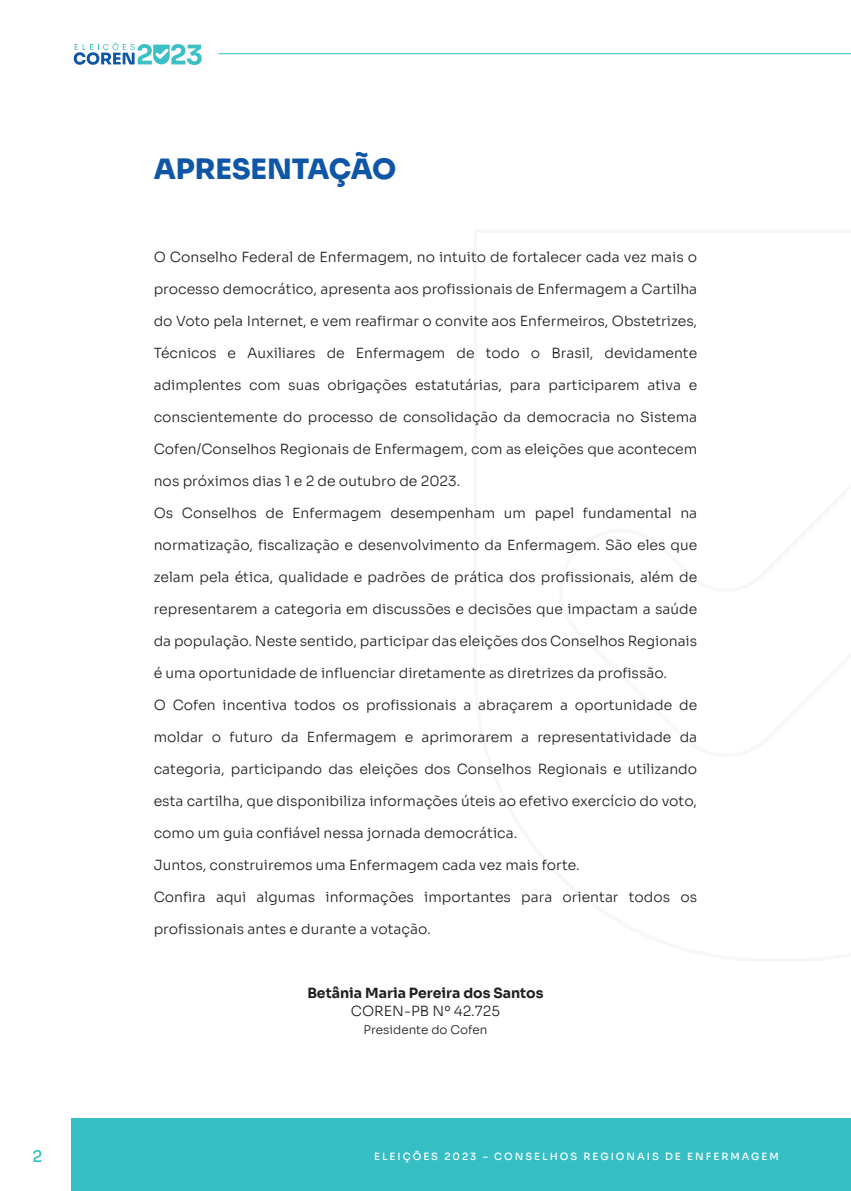
<style>
.page{position:relative;width:851px;height:1191px;background:#fff}
.page>*{position:absolute;margin:0;border:0;box-sizing:border-box;transform-origin:0 0}
.t1{font:800 28px "Sora";color:#1056a7}
.t2{font:500 16px "Sora";color:#35bfc4}
.t3{font:300 14px "Sora";color:#231f20}
.t4{font:700 14px "Sora";color:#231f20}
.t5{font:300 12px "Sora";color:#231f20}
.t6{font:500 10px "Sora";letter-spacing:.2em;color:#fff}
</style>
<div class="page">
<hr style="left:218px;top:53px;width:632px;height:1px;background:#35bfc4">
<div style="left:71px;top:1119px;width:779px;height:72px;background:#35bfc4"></div>
<svg style="left:74px;top:43px;width:128px;height:22px"></svg>
<h1 class="t1" style="left:154px;top:146px;width:244px">APRESENTAÇÃO</h1>
<p class="t3" style="left:154px;top:245px;width:545px">O Conselho Federal de Enfermagem, no intuito de fortalecer cada vez mais o</p>
<p class="t3" style="left:154px;top:277px;width:545px">processo democrático, apresenta aos profissionais de Enfermagem a Cartilha</p>
<p class="t3" style="left:154px;top:309px;width:545px">do Voto pela Internet, e vem reafirmar o convite aos Enfermeiros, Obstetrizes,</p>
<p class="t3" style="left:154px;top:341px;width:545px">Técnicos e Auxiliares de Enfermagem de todo o Brasil, devidamente</p>
<p class="t3" style="left:154px;top:373px;width:545px">adimplentes com suas obrigações estatutárias, para participarem ativa e</p>
<p class="t3" style="left:154px;top:405px;width:545px">conscientemente do processo de consolidação da democracia no Sistema</p>
<p class="t3" style="left:154px;top:437px;width:545px">Cofen/Conselhos Regionais de Enfermagem, com as eleições que acontecem</p>
<p class="t3" style="left:154px;top:469px;width:308px">nos próximos dias 1 e 2 de outubro de 2023.</p>
<p class="t3" style="left:154px;top:501px;width:545px">Os Conselhos de Enfermagem desempenham um papel fundamental na</p>
<p class="t3" style="left:154px;top:533px;width:545px">normatização, fiscalização e desenvolvimento da Enfermagem. São eles que</p>
<p class="t3" style="left:154px;top:565px;width:545px">zelam pela ética, qualidade e padrões de prática dos profissionais, além de</p>
<p class="t3" style="left:154px;top:597px;width:545px">representarem a categoria em discussões e decisões que impactam a saúde</p>
<p class="t3" style="left:154px;top:629px;width:545px">da população. Neste sentido, participar das eleições dos Conselhos Regionais</p>
<p class="t3" style="left:154px;top:661px;width:515px">é uma oportunidade de influenciar diretamente as diretrizes da profissão.</p>
<p class="t3" style="left:154px;top:693px;width:545px">O Cofen incentiva todos os profissionais a abraçarem a oportunidade de</p>
<p class="t3" style="left:154px;top:725px;width:545px">moldar o futuro da Enfermagem e aprimorarem a representatividade da</p>
<p class="t3" style="left:154px;top:757px;width:545px">categoria, participando das eleições dos Conselhos Regionais e utilizando</p>
<p class="t3" style="left:154px;top:789px;width:545px">esta cartilha, que disponibiliza informações úteis ao efetivo exercício do voto,</p>
<p class="t3" style="left:154px;top:821px;width:365px">como um guia confiável nessa jornada democrática.</p>
<p class="t3" style="left:154px;top:853px;width:427px">Juntos, construiremos uma Enfermagem cada vez mais forte.</p>
<p class="t3" style="left:154px;top:885px;width:545px">Confira aqui algumas informações importantes para orientar todos os</p>
<p class="t3" style="left:154px;top:917px;width:278px">profissionais antes e durante a votação.</p>
<p class="t4" style="left:307px;top:981px;width:238px">Betânia Maria Pereira dos Santos</p>
<p class="t3" style="left:351px;top:999px;width:151px">COREN-PB Nº 42.725</p>
<p class="t5" style="left:363px;top:1020px;width:125px">Presidente do Cofen</p>
<p class="t2" style="left:32px;top:1143px;width:11px">2</p>
<p class="t6" style="left:374px;top:1148px;width:406px">ELEIÇÕES 2023 – CONSELHOS REGIONAIS DE ENFERMAGEM</p>
</div>
